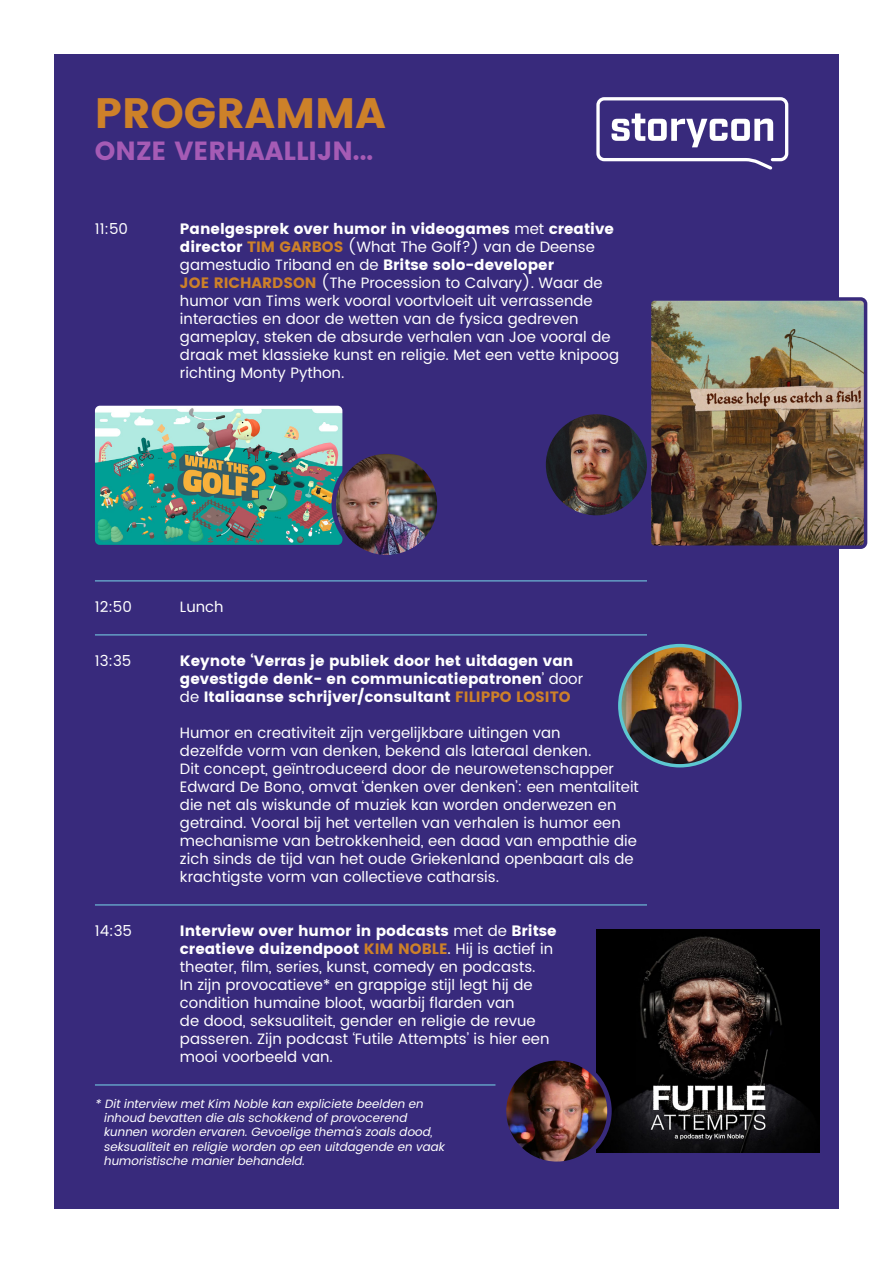
<style>
.page{position:relative;width:893px;height:1263px;background:#fff}
.page>*{position:absolute;margin:0;border:0;box-sizing:border-box;transform-origin:0 0}
.t1{font:700 42.45px "Poppins";color:#cd8129}
.t2{font:700 26.25px "Poppins";color:#a55bb5}
.t3{font:15px/18px "Poppins";color:#fff}
.t4{font:700 15px/18px "Poppins";color:#fff}
.t5{font:italic 12px/14.4px "Poppins";color:#fff}
.s1{font-weight:700}
.s2{font-weight:700;color:#cd8129}
.s3{font-weight:400}
.s4{color:#cd8129}
</style>
<div class="page">
<div style="left:54px;top:54px;width:785px;height:1155px;background:#382a7c"></div>
<svg style="left:596px;top:97px;width:193px;height:73px"></svg>
<hr style="left:95px;top:580px;width:552px;height:1px;background:#79d8ea">
<hr style="left:95px;top:634px;width:552px;height:1px;background:#79d8ea">
<hr style="left:95px;top:904px;width:552px;height:1px;background:#79d8ea">
<hr style="left:95px;top:1084px;width:400px;height:1px;background:#79d8ea">
<img style="left:652px;top:301px;width:211px;height:244px">
<div style="left:648px;top:297px;width:219px;height:252px;border:3px solid #382a7c;border-radius:5px"></div>
<img style="left:95px;top:406px;width:247px;height:139px">
<img style="left:334px;top:452px;width:105px;height:105px;border-radius:53px">
<div style="left:332px;top:449px;width:110px;height:110px;border:4px solid #382a7c;border-radius:50%"></div>
<img style="left:544px;top:412px;width:105px;height:106px;border-radius:53px">
<div style="left:541px;top:410px;width:110px;height:110px;border:4px solid #382a7c;border-radius:50%"></div>
<img style="left:620px;top:646px;width:120px;height:120px;border-radius:60px">
<div style="left:618px;top:644px;width:124px;height:123px;border:3px solid #5dc7d1;border-radius:50%"></div>
<img style="left:596px;top:929px;width:223px;height:223px">
<img style="left:504px;top:1058px;width:105px;height:106px;border-radius:53px">
<div style="left:502px;top:1056px;width:110px;height:110px;border:4px solid #382a7c;border-radius:50%"></div>
<h1 class="t1" style="left:95px;top:88px;width:292px">PROGRAMMA</h1>
<h2 class="t2" style="left:95px;top:136px;width:280px">ONZE VERHAALLIJN...</h2>
<p class="t3" style="left:95px;top:220px;width:35px">11:50</p>
<p class="t3" style="left:180px;top:220px;width:441px"><span class="s1">Panelgesprek over humor in videogames</span> met <span class="s1">creative director</span> <span class="s2">TIM GARBOS</span> (What The Golf?) van de Deense gamestudio Triband en de <span class="s1">Britse solo-developer<br></span><span class="s2">JOE RICHARDSON</span> (The Procession to Calvary). Waar de humor van Tims werk vooral voortvloeit uit verrassende interacties en door de wetten van de fysica gedreven gameplay, steken de absurde verhalen van Joe vooral de draak met klassieke kunst en religie. Met een vette knipoog richting Monty Python.</p>
<p class="t3" style="left:95px;top:598px;width:39px">12:50</p>
<p class="t3" style="left:180px;top:598px;width:45px">Lunch</p>
<p class="t3" style="left:95px;top:652px;width:38px">13:35</p>
<p class="t4" style="left:180px;top:652px;width:405px">Keynote ‘Verras je publiek door het uitdagen van gevestigde denk- en communicatiepatronen<span class="s3">’ door de</span> Italiaanse schrijver/consultant <span class="s4">FILIPPO LOSITO</span></p>
<p class="t3" style="left:180px;top:724px;width:460px">Humor en creativiteit zijn vergelijkbare uitingen van<br>dezelfde vorm van denken, bekend als lateraal denken.<br>Dit concept, geïntroduceerd door de neurowetenschapper Edward De Bono, omvat ‘denken over denken’: een mentaliteit die net als wiskunde of muziek kan worden onderwezen en getraind. Vooral bij het vertellen van verhalen is humor een mechanisme van betrokkenheid, een daad van empathie die zich sinds de tijd van het oude Griekenland openbaart als de krachtigste vorm van collectieve catharsis.</p>
<p class="t3" style="left:95px;top:922px;width:39px">14:35</p>
<p class="t3" style="left:180px;top:922px;width:378px"><span class="s1">Interview over humor in podcasts</span> met de <span class="s1">Britse creatieve duizendpoot</span> <span class="s2">KIM NOBLE</span>. Hij is actief in theater, film, series, kunst, comedy en podcasts.<br>In zijn provocatieve* en grappige stijl legt hij de condition humaine bloot, waarbij flarden van<br>de dood, seksualiteit, gender en religie de revue passeren. Zijn podcast ‘Futile Attempts’ is hier een mooi voorbeeld van.</p>
<p class="t5" style="left:103px;top:1096px;width:346px;text-indent:-9px">*Ditinterview metKim Noble kan expliciete beelden en inhoud bevatten die als schokkend ofprovocerend kunnen worden ervaren.Gevoelige thema’s zoals dood, seksualiteiten religie worden op een uitdagende en vaak humoristische manierbehandeld.</p>
</div>
